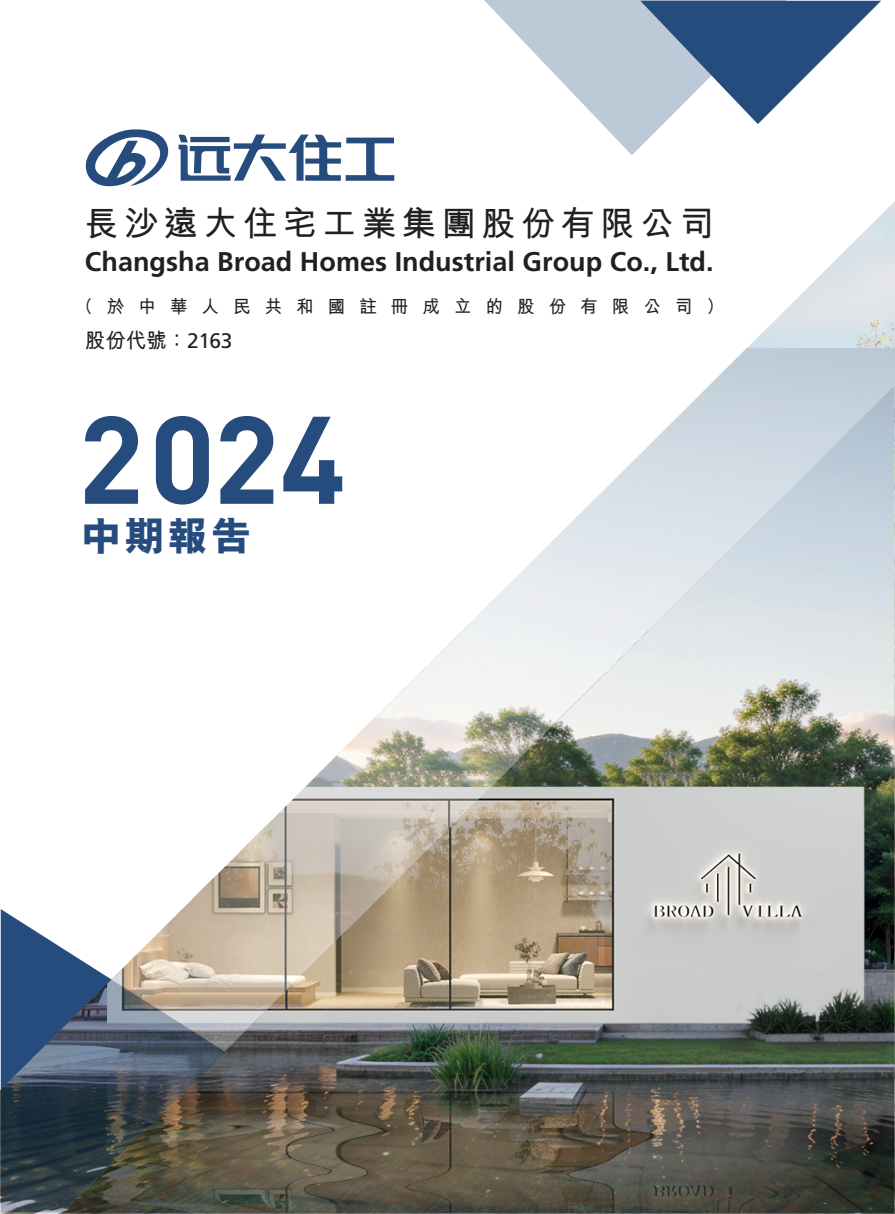
<style>
.page{position:relative;width:895px;height:1214px;background:#fff}
.page>*{position:absolute;margin:0;border:0;box-sizing:border-box;transform-origin:0 0}
.t1{font:122.25px "DIN Bold";color:#254c7d}
.t2{font:800 40.2px "M Hei HK";color:#254c7d}
.t3{font:700 34.5px "M Hei HK";letter-spacing:.15em;color:#231f20}
.t4{font:700 27px "Frutiger LT Std";color:#231f20}
.t5{font:700 21px "M Hei HK";color:#231f20}
.t6{font:700 18px "M Hei HK";letter-spacing:.8em;color:#231f20}
.s1{font-family:"Frutiger LT Std";font-weight:400}
</style>
<div class="page">
<img style="left:747px;top:202px;width:147px;height:146px">
<img style="left:1px;top:348px;width:893px;height:865px">
<img style="left:62px;top:386px;width:832px;height:827px">
<img style="left:473px;top:730px;width:421px;height:482px">
<svg style="left:841px;top:1px;width:40px;height:40px"></svg>
<svg style="left:485px;top:1px;width:356px;height:154px"></svg>
<svg style="left:85px;top:129px;width:84px;height:58px"></svg>
<svg style="left:178px;top:134px;width:216px;height:47px"></svg>
<p class="t3" style="left:84px;top:198px;width:631px">長沙遠大住宅工業集團股份有限公司</p>
<p class="t4" style="left:85px;top:246px;width:630px">Changsha Broad Homes Industrial Group Co., Ltd.</p>
<p class="t6" style="left:75px;top:293px;width:19px">（</p>
<p class="t6" style="left:107px;top:293px;width:587px">於中華人民共和國註冊成立的股份有限公司</p>
<p class="t5" style="left:85px;top:325px;width:149px">股份代號：<span class="s1">2163</span></p>
<p class="t6" style="left:706px;top:293px;width:19px">(</p>
<h1 class="t1" style="left:78px;top:379px;width:269px">2024</h1>
<h2 class="t2" style="left:81px;top:509px;width:172px">中期報告</h2>
</div>
